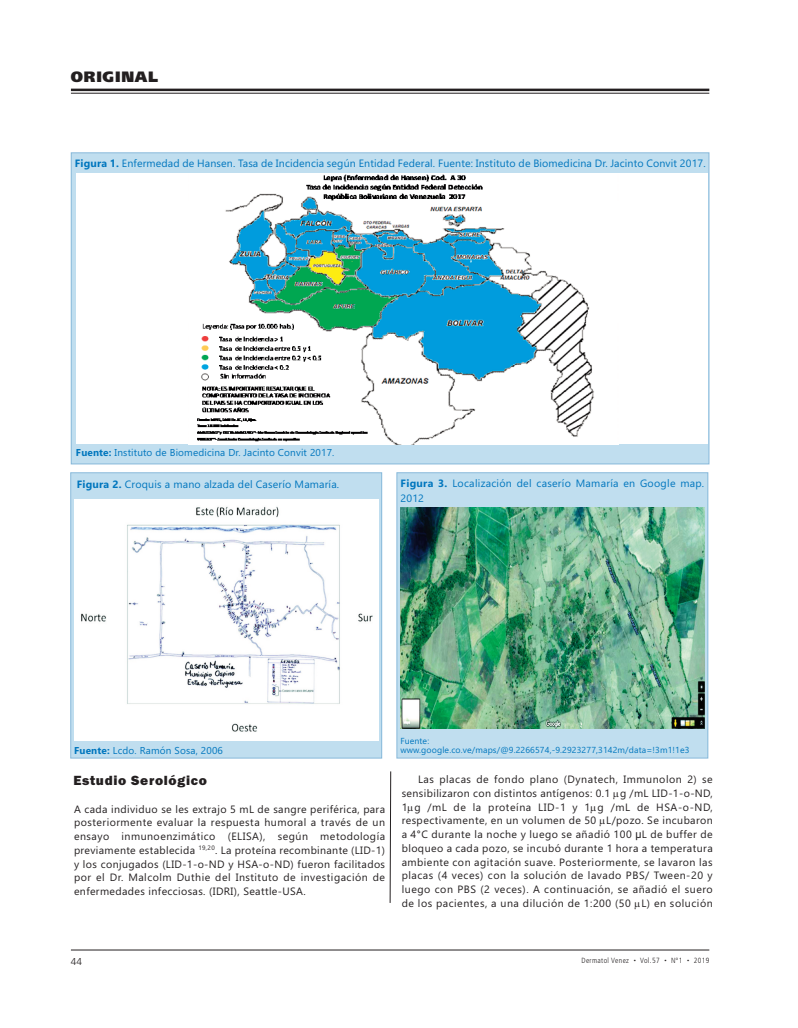
<style>
.page{position:relative;width:798px;height:1028px;background:#fff}
.page>*{position:absolute;margin:0;border:0;box-sizing:border-box;transform-origin:0 0}
.t1{font:900 15px "Frutiger LT Std";letter-spacing:.05em;color:#231f20}
.t2{font:800 13.75px "Franklin Gothic";letter-spacing:.05em;color:#231f20}
.t3{font:10.62px/13.8px "Gadugi";letter-spacing:.045em;color:#231f20;text-align:justify}
.t4{font:10.62px/15px "Gadugi";letter-spacing:.015em;color:#0076be}
.t5{font:10px "Gadugi";letter-spacing:.015em;color:#0076be}
.t6{font:300 10px "Frutiger LT Std";color:#231f20}
.t7{font:8.75px/8.8px "Gadugi";letter-spacing:.015em;color:#0076be}
.t8{font:300 condensed 7.5px "Frutiger LT Std";letter-spacing:.05em;color:#231f20}
.s1{font-weight:700}
.s2{font-family:"Tahoma"}
.s3{font-size:4.38px}
</style>
<div class="page">
<svg style="left:390px;top:771px;width:1px;height:132px"></svg>
<hr style="left:71px;top:949px;width:638px;height:1px;background:#231f20">
<hr style="left:71px;top:89px;width:638px;height:2px;background:#231f20">
<hr style="left:71px;top:93px;width:638px;height:1px;background:#231f20">
<div style="left:71px;top:153px;width:637px;height:310px;background:#c0deef"></div>
<div style="left:76px;top:173px;width:631px;height:271px;background:#fff"></div>
<img style="left:197px;top:174px;width:397px;height:270px">
<div style="left:71px;top:473px;width:310px;height:284px;background:#c0deef"></div>
<div style="left:70px;top:472px;width:312px;height:286px;border:1px solid #87b9da"></div>
<div style="left:74px;top:499px;width:304px;height:241px;background:#fff"></div>
<img style="left:81px;top:506px;width:292px;height:226px">
<div style="left:397px;top:473px;width:310px;height:284px;background:#c0deef"></div>
<div style="left:396px;top:472px;width:312px;height:286px;border:1px solid #87b9da"></div>
<img style="left:400px;top:508px;width:304px;height:220px">
<h1 class="t1" style="left:71px;top:71px;width:89px">ORIGINAL</h1>
<p class="t4" style="left:75px;top:155px;width:632px"><span class="s1">Figura 1.</span> Enfermedad de Hansen. Tasa de Incidencia según Entidad Federal. Fuente: Instituto de Biomedicina Dr. Jacinto Convit 2017.</p>
<p class="t5" style="left:76px;top:447px;width:260px"><span class="s1">Fuente:</span> Instituto de Biomedicina Dr. Jacinto Convit 2017.</p>
<p class="t4" style="left:77px;top:477px;width:264px"><span class="s1">Figura 2.</span> Croquis a mano alzada del Caserío Mamaría.</p>
<p class="t4" style="left:400px;top:475px;width:305px"><span class="s1">Figura 3.</span> Localización del caserío Mamaría en Google map.<br>2012</p>
<p class="t5" style="left:74px;top:744px;width:150px"><span class="s1">Fuente:</span> Lcdo. Ramón Sosa, 2006</p>
<p class="t2" style="left:73px;top:772px;width:135px">Estudio Serológico</p>
<p class="t3" style="left:74px;top:802px;width:312px">A cada individuo se les extrajo 5 mL de sangre periférica, para posteriormente evaluar la respuesta humoral a través de un ensayo inmunoenzimático (ELISA), según metodología previamente establecida <sup>19,20</sup>. La proteína recombinante (LID-1) y los conjugados (LID-1-o-ND y HSA-o-ND) fueron facilitados por el Dr. Malcolm Duthie del Instituto de investigación de enfermedades infecciosas. (IDRI), Seattle-USA.</p>
<p class="t7" style="left:400px;top:736px;width:290px">Fuente: www.google.co.ve/maps/@9.2266574,-9.2923277,3142m/data=!3m1!1e3</p>
<p class="t3" style="left:401px;top:772px;width:312px;text-indent:16px">Las placas de fondo plano (Dynatech, Immunolon 2) se sensibilizaron con distintos antígenos: 0.1 g /mL LID-1-o-ND, 1 g /mL de la proteína LID-1 y 1 g /mL de HSA-o-ND, respectivamente, en un volumen de 50 L/pozo. Se incubaron a 4°C durante la noche y luego se añadió 100 <span class="s2">µ</span>L de buffer de bloqueo a cada pozo, se incubó durante 1 hora a temperatura ambiente con agitación suave. Posteriormente, se lavaron las placas (4 veces) con la solución de lavado PBS/ Tween-20 y luego con PBS (2 veces). A continuación, se añadió el suero de los pacientes, a una dilución de 1:200 (50 L) en solución</p>
<p class="t6" style="left:71px;top:957px;width:13px">44</p>
<p class="t8" style="left:581px;top:957px;width:129px">Dermatol Venez <span class="s3">•</span> Vol.57 <span class="s3">•</span> Nº1 <span class="s3">•</span> 2019</p>
</div>
